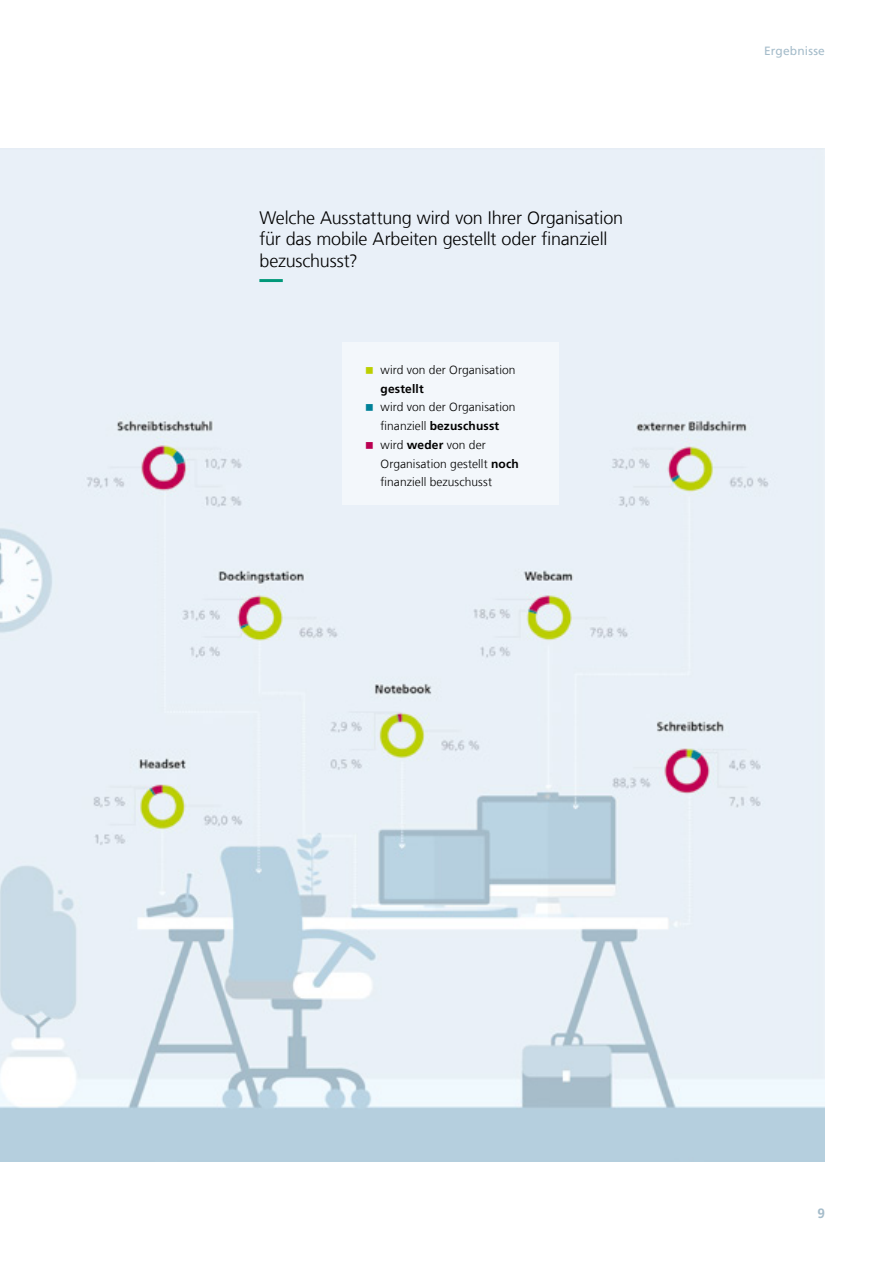
<style>
.page{position:relative;width:893px;height:1263px;background:#fff}
.page>*{position:absolute;margin:0;border:0;box-sizing:border-box;transform-origin:0 0}
.t1{font:300 18px/21.6px "Frutiger LT Com";letter-spacing:-.01em;color:#000}
.t2{font:700 13.5px "Frutiger LT Com";color:#a5bcca}
.t3{font:300 12px/18.8px "Frutiger LT Com";letter-spacing:.005em;color:#000}
.t4{font:12px "Frutiger LT Com";letter-spacing:.015em;color:#a5bcca}
.t5{font:700 12px "Frutiger LT Com";letter-spacing:.015em;color:#000}
.s1{font-weight:700}
</style>
<div class="page">
<img style="left:0;top:149px;width:825px;height:1012px">
<div style="left:343px;top:342px;width:216px;height:163px;background:#f3f7fb"></div>
<svg style="left:259px;top:279px;width:383px;height:3px"></svg>
<h1 class="t1" style="left:259px;top:207px;width:365px">Welche Ausstattung wird von Ihrer Organisation für das mobile Arbeiten gestellt oder finanziell bezuschusst?</h1>
<p class="t3" style="left:381px;top:360px;width:137px">wird von der Organisation</p>
<p class="t5" style="left:381px;top:381px;width:45px">gestellt</p>
<p class="t3" style="left:381px;top:398px;width:140px">wird von der Organisation finanziell <span class="s1">bezuschusst </span>wird <span class="s1">weder</span> von der<br>Organisation gestellt <span class="s1">noch </span>finanziell bezuschusst</p>
<p class="t4" style="left:764px;top:44px;width:62px">Ergebnisse</p>
<p class="t2" style="left:817px;top:1205px;width:9px">9</p>
</div>
